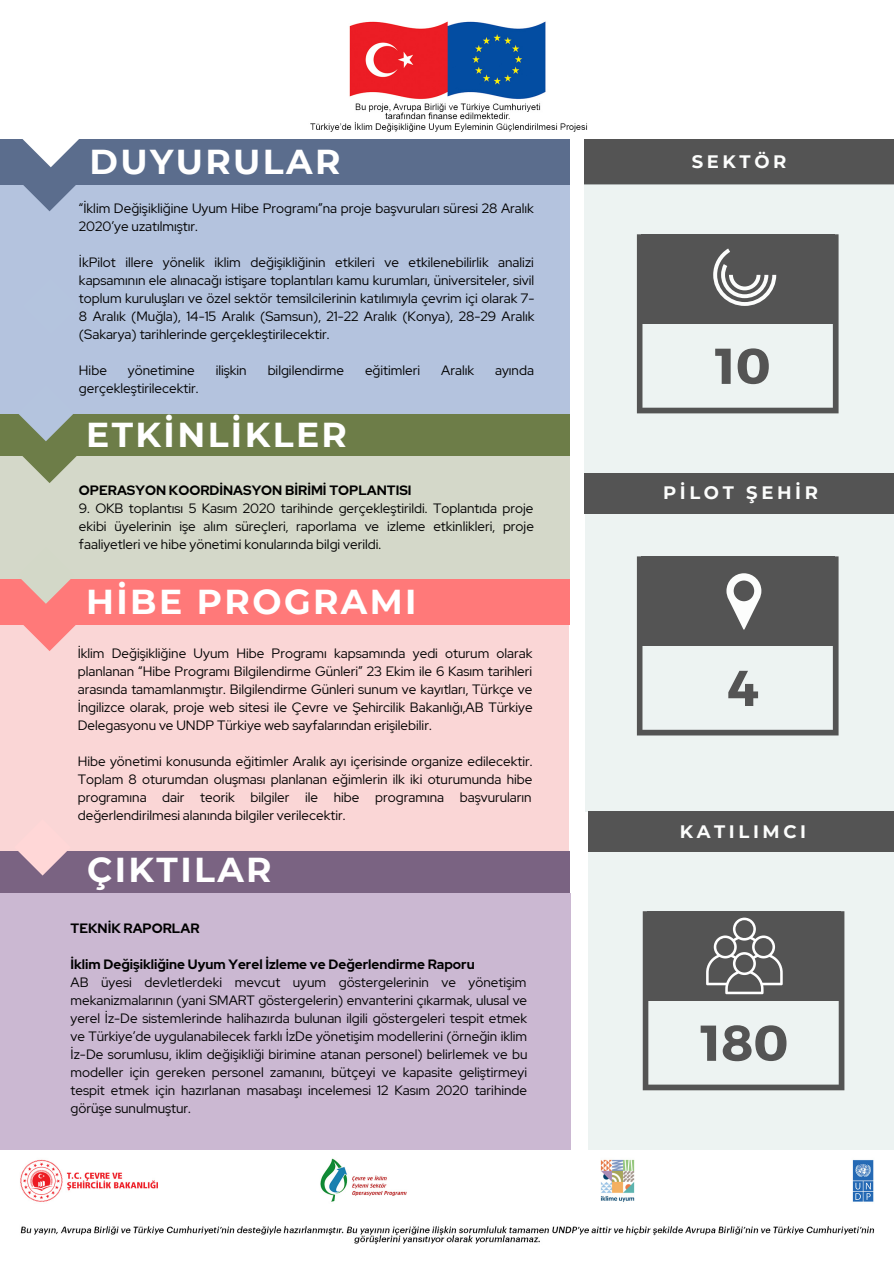
<style>
.page{position:relative;width:894px;height:1264px;background:#fff}
.page>*{position:absolute;margin:0;border:0;box-sizing:border-box;transform-origin:0 0}
.t1{font:700 50.25px "Montserrat";color:#545454}
.t2{font:700 34.5px "Montserrat";letter-spacing:.07em;color:#fff}
.t3{font:700 18px "Montserrat";letter-spacing:.2em;color:#fcfdfc}
.t4{font:13.5px/18px "Red Hat Display";color:#000;text-align:justify}
.t5{font:700 13.5px "Red Hat Display";color:#000}
</style>
<div class="page">
<img style="left:0;top:21px;width:874px;height:1224px">
<div style="left:0;top:176px;width:569px;height:237px;background:#b4c3de"></div>
<div style="left:0;top:139px;width:569px;height:45px;background:#5b6d8d"></div>
<svg style="left:21px;top:111px;width:58px;height:100px"></svg>
<div style="left:0;top:455px;width:569px;height:125px;background:#d4d8c9"></div>
<div style="left:0;top:414px;width:569px;height:42px;background:#6d7d48"></div>
<div style="left:584px;top:139px;width:309px;height:45px;background:#545454"></div>
<div style="left:584px;top:513px;width:309px;height:299px;background:#edf3f2"></div>
<div style="left:588px;top:851px;width:305px;height:299px;background:#edf3f2"></div>
<div style="left:584px;top:473px;width:309px;height:40px;background:#545454"></div>
<div style="left:588px;top:811px;width:305px;height:40px;background:#545454"></div>
<div style="left:584px;top:184px;width:309px;height:289px;background:#edf3f2"></div>
<svg style="left:636px;top:556px;width:202px;height:179px"></svg>
<svg style="left:636px;top:234px;width:202px;height:179px"></svg>
<svg style="left:642px;top:911px;width:202px;height:179px"></svg>
<div style="left:0;top:623px;width:568px;height:228px;background:#fad6d6"></div>
<div style="left:0;top:579px;width:569px;height:45px;background:#ff7979"></div>
<svg style="left:18px;top:579px;width:60px;height:72px"></svg>
<svg style="left:18px;top:413px;width:60px;height:70px"></svg>
<div style="left:0;top:851px;width:569px;height:42px;background:#7a6382"></div>
<svg style="left:18px;top:851px;width:49px;height:24px"></svg>
<div style="left:0;top:893px;width:570px;height:257px;background:#cbb8d2"></div>
<p class="t2" style="left:89px;top:141px;width:252px">DUYURULAR</p>
<p class="t4" style="left:79px;top:199px;width:456px">“İklim Değişikliğine Uyum Hibe Programı”na proje başvuruları süresi 28 Aralık<br>2020’ye uzatılmıştır.</p>
<p class="t4" style="left:79px;top:253px;width:457px">İkPilot illere yönelik iklim değişikliğinin etkileri ve etkilenebilirlik analizi kapsamının ele alınacağı istişare toplantıları kamu kurumları, üniversiteler, sivil toplum kuruluşları ve özel sektör temsilcilerinin katılımıyla çevrim içi olarak 7- 8 Aralık (Muğla), 14-15 Aralık (Samsun), 21-22 Aralık (Konya), 28-29 Aralık (Sakarya) tarihlerinde gerçekleştirilecektir.</p>
<p class="t4" style="left:79px;top:361px;width:29px">Hibe</p>
<p class="t4" style="left:128px;top:361px;width:68px">yönetimine</p>
<p class="t4" style="left:216px;top:361px;width:32px">ilişkin</p>
<p class="t4" style="left:267px;top:361px;width:78px">bilgilendirme</p>
<p class="t4" style="left:365px;top:361px;width:57px">eğitimleri</p>
<p class="t4" style="left:441px;top:361px;width:34px">Aralık</p>
<p class="t4" style="left:495px;top:361px;width:40px">ayında</p>
<p class="t4" style="left:79px;top:379px;width:121px">gerçekleştirilecektir.</p>
<p class="t2" style="left:86px;top:413px;width:262px">ETKİNLİKLER</p>
<p class="t5" style="left:79px;top:481px;width:334px">OPERASYON KOORDİNASYON BİRİMİ TOPLANTISI</p>
<p class="t4" style="left:79px;top:499px;width:456px">9. OKB toplantısı 5 Kasım 2020 tarihinde gerçekleştirildi. Toplantıda proje ekibi üyelerinin işe alım süreçleri, raporlama ve izleme etkinlikleri, proje faaliyetleri ve hibe yönetimi konularında bilgi verildi.</p>
<p class="t2" style="left:86px;top:580px;width:332px">HİBE PROGRAMI</p>
<p class="t4" style="left:78px;top:644px;width:456px">İklim Değişikliğine Uyum Hibe Programı kapsamında yedi oturum olarak planlanan “Hibe Programı Bilgilendirme Günleri” 23 Ekim ile 6 Kasım tarihleri arasında tamamlanmıştır. Bilgilendirme Günleri sunum ve kayıtları, Türkçe ve İngilizce olarak, proje web sitesi ile Çevre ve Şehircilik Bakanlığı,AB Türkiye Delegasyonu ve UNDP Türkiye web sayfalarından erişilebilir.</p>
<p class="t4" style="left:78px;top:752px;width:456px">Hibe yönetimi konusunda eğitimler Aralık ayı içerisinde organize edilecektir.<br>Toplam 8 oturumdan oluşması planlanan eğimlerin ilk iki oturumunda hibe programına dair teorik bilgiler ile hibe programına başvuruların değerlendirilmesi alanında bilgiler verilecektir.</p>
<p class="t2" style="left:87px;top:848px;width:186px">ÇIKTILAR</p>
<p class="t5" style="left:71px;top:919px;width:130px">TEKNİK RAPORLAR</p>
<p class="t5" style="left:71px;top:955px;width:405px">İklim Değişikliğine Uyum Yerel İzleme ve Değerlendirme Raporu</p>
<p class="t4" style="left:71px;top:973px;width:458px">AB üyesi devletlerdeki mevcut uyum göstergelerinin ve yönetişim mekanizmalarının (yani SMART göstergelerin) envanterini çıkarmak, ulusal ve yerel İz-De sistemlerinde halihazırda bulunan ilgili göstergeleri tespit etmek ve Türkiye’de uygulanabilecek farklı İzDe yönetişim modellerini (örneğin iklim İz-De sorumlusu, iklim değişikliği birimine atanan personel) belirlemek ve bu modeller için gereken personel zamanını, bütçeyi ve kapasite geliştirmeyi tespit etmek için hazırlanan masabaşı incelemesi 12 Kasım 2020 tarihinde görüşe sunulmuştur.</p>
<p class="t3" style="left:691px;top:150px;width:96px">SEKTÖR</p>
<p class="t1" style="left:714px;top:333px;width:58px">10</p>
<p class="t3" style="left:663px;top:482px;width:156px">PİLOT ŞEHİR</p>
<p class="t1" style="left:726px;top:655px;width:33px">4</p>
<p class="t3" style="left:679px;top:820px;width:128px">KATILIMCI</p>
<p class="t1" style="left:700px;top:1010px;width:90px">180</p>
</div>
